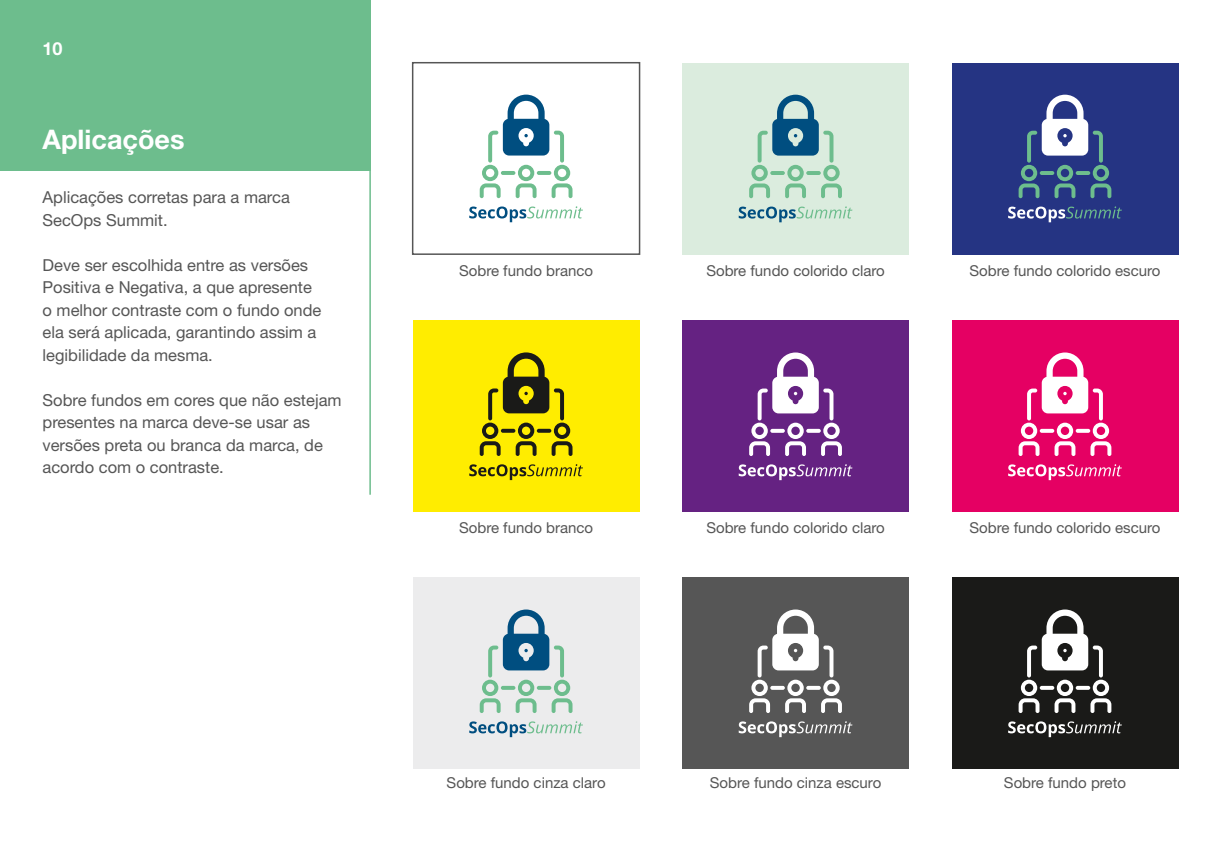
<style>
.page{position:relative;width:1221px;height:851px;background:#fff}
.page>*{position:absolute;margin:0;border:0;box-sizing:border-box;transform-origin:0 0}
.t1{font:700 27px "Helvetica Neue LT Std";color:#fff}
.t2{font:700 18px "Helvetica Neue LT Std";color:#fff}
.t3{font:16.5px/22.5px "Helvetica Neue LT Std";color:#565656}
.t4{font:15px "Helvetica Neue LT Std";color:#565656}
</style>
<div class="page">
<div style="left:0;top:0;width:370px;height:170px;background:#6dbd8d"></div>
<hr style="left:369px;top:0;width:2px;height:494px;background:#6dbd8d">
<div style="left:682px;top:63px;width:227px;height:191px;background:#dbecde"></div>
<svg style="left:738px;top:206px;width:114px;height:16px"></svg>
<svg style="left:749px;top:95px;width:92px;height:103px"></svg>
<div style="left:682px;top:320px;width:227px;height:192px;background:#652282"></div>
<svg style="left:738px;top:464px;width:114px;height:16px"></svg>
<svg style="left:749px;top:352px;width:92px;height:104px"></svg>
<div style="left:682px;top:577px;width:227px;height:192px;background:#565656"></div>
<svg style="left:738px;top:721px;width:114px;height:16px"></svg>
<svg style="left:749px;top:609px;width:92px;height:104px"></svg>
<svg style="left:469px;top:206px;width:114px;height:16px"></svg>
<svg style="left:479px;top:95px;width:93px;height:103px"></svg>
<div style="left:412px;top:62px;width:228px;height:193px;border:2px solid #565656"></div>
<div style="left:412px;top:320px;width:227px;height:192px;background:#ffed00"></div>
<svg style="left:469px;top:464px;width:114px;height:16px"></svg>
<svg style="left:479px;top:352px;width:93px;height:104px"></svg>
<div style="left:951px;top:63px;width:227px;height:191px;background:#253483"></div>
<svg style="left:1008px;top:206px;width:113px;height:16px"></svg>
<svg style="left:1018px;top:95px;width:93px;height:103px"></svg>
<div style="left:951px;top:320px;width:227px;height:192px;background:#e50063"></div>
<svg style="left:1008px;top:464px;width:113px;height:16px"></svg>
<svg style="left:1018px;top:352px;width:93px;height:104px"></svg>
<div style="left:412px;top:577px;width:227px;height:192px;background:#ececed"></div>
<svg style="left:469px;top:721px;width:114px;height:16px"></svg>
<svg style="left:479px;top:609px;width:93px;height:104px"></svg>
<div style="left:951px;top:577px;width:227px;height:192px;background:#1a1a18"></div>
<svg style="left:1008px;top:721px;width:113px;height:16px"></svg>
<svg style="left:1018px;top:609px;width:93px;height:104px"></svg>
<p class="t2" style="left:43px;top:38px;width:22px">10</p>
<h1 class="t1" style="left:43px;top:122px;width:143px">Aplicações</h1>
<p class="t3" style="left:43px;top:186px;width:249px">Aplicações corretas para a marca<br>SecOps Summit.</p>
<p class="t3" style="left:43px;top:253px;width:280px">Deve ser escolhida entre as versões Positiva e Negativa, a que apresente o melhor contraste com o fundo onde ela será aplicada, garantindo assim a legibilidade da mesma.</p>
<p class="t3" style="left:43px;top:388px;width:300px">Sobre fundos em cores que não estejam presentes na marca deve-se usar as versões preta ou branca da marca, de acordo com o contraste.</p>
<p class="t4" style="left:459px;top:261px;width:135px">Sobre fundo branco</p>
<p class="t4" style="left:459px;top:519px;width:135px">Sobre fundo branco</p>
<p class="t4" style="left:706px;top:261px;width:180px">Sobre fundo colorido claro</p>
<p class="t4" style="left:969px;top:261px;width:192px">Sobre fundo colorido escuro</p>
<p class="t4" style="left:706px;top:519px;width:180px">Sobre fundo colorido claro</p>
<p class="t4" style="left:969px;top:519px;width:192px">Sobre fundo colorido escuro</p>
<p class="t4" style="left:446px;top:773px;width:160px">Sobre fundo cinza claro</p>
<p class="t4" style="left:709px;top:773px;width:173px">Sobre fundo cinza escuro</p>
<p class="t4" style="left:1003px;top:773px;width:123px">Sobre fundo preto</p>
</div>
